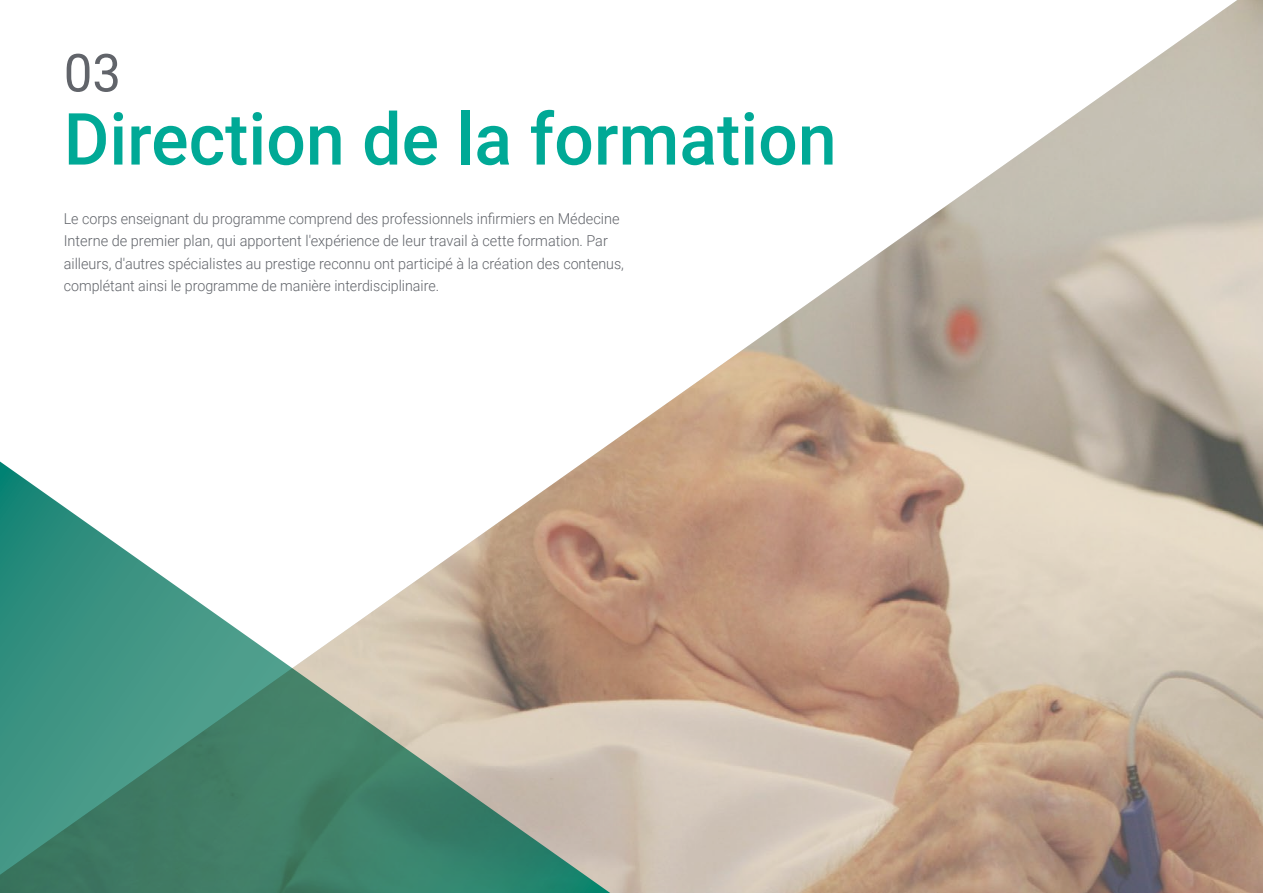
<style>
.page{position:relative;width:1263px;height:893px;background:#fff}
.page>*{position:absolute;margin:0;border:0;box-sizing:border-box;transform-origin:0 0}
.t1{font:500 72px "Roboto";color:#00a996}
.t2{font:52.5px "Roboto";color:#61646a}
.t3{font:300 15px/22.5px "Roboto";color:#61646a;scale:.95 1}
</style>
<div class="page">
<img style="left:606px;top:0;width:657px;height:893px">
<svg style="left:0;top:446px;width:640px;height:447px"></svg>
<h2 class="t2" style="left:64px;top:36px;width:59px">03</h2>
<h1 class="t1" style="left:64px;top:89px;width:774px">Direction de la formation</h1>
<p class="t3" style="left:64px;top:207px;width:591px">Le corps enseignant du programme comprend des professionnels infirmiers en Médecine Interne de premier plan, qui apportent l'expérience de leur travail à cette formation. Par ailleurs, d'autres spécialistes au prestige reconnu ont participé à la création des contenus, complétant ainsi le programme de manière interdisciplinaire.</p>
</div>
